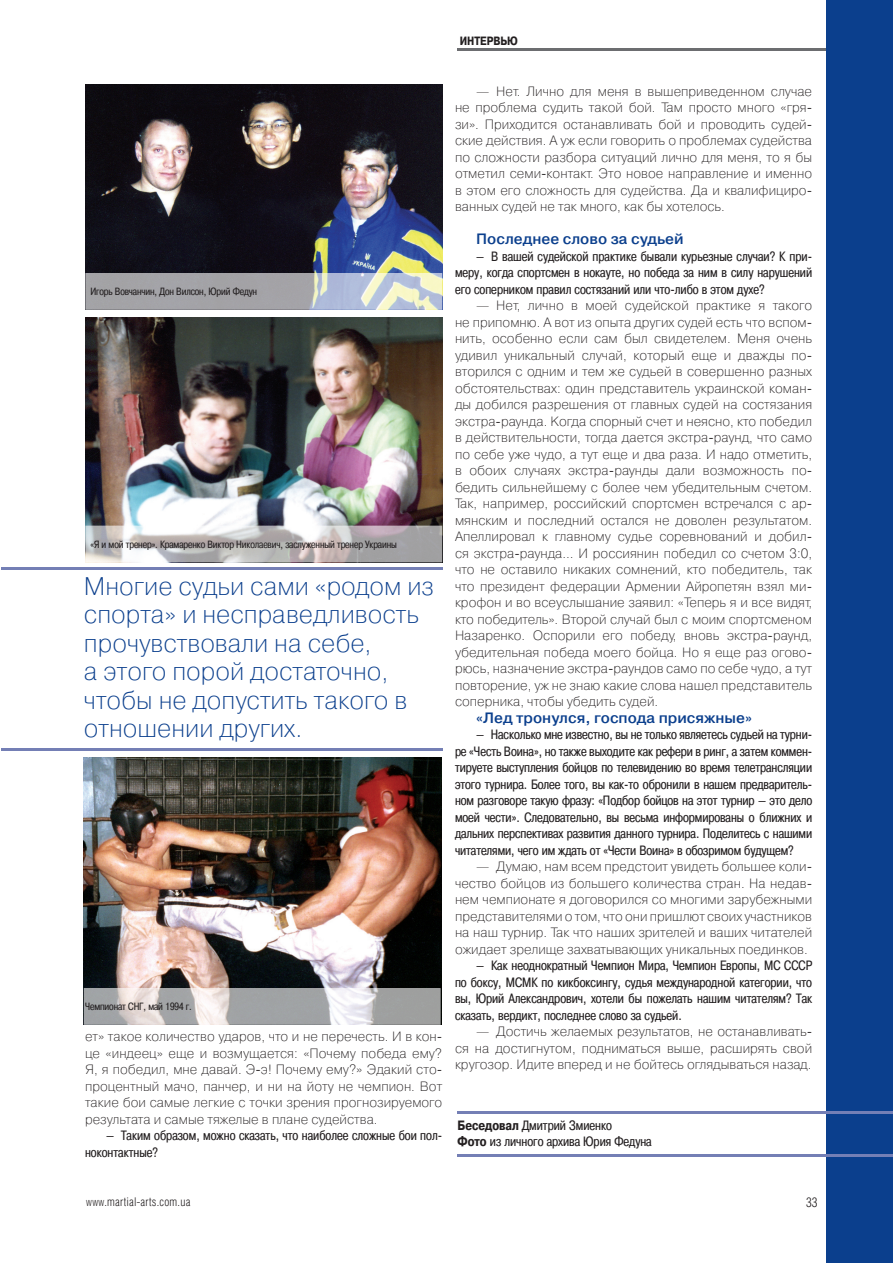
<style>
.page{position:relative;width:893px;height:1263px;background:#fff}
.page>*{position:absolute;margin:0;border:0;box-sizing:border-box;transform-origin:0 0}
.t1{font:25.5px/28.5px "Pragmatica Light C";color:#0b3f8d}
.t2{font:700 15px "Pragmatica Light C";color:#0b3f8d}
.t3{font:13.5px/16.5px "Pragmatica Light C";color:#231f20;text-align:justify}
.t4{font:13.5px/16.5px "Pragmatica Cond C";color:#231f20;text-align:justify}
.t5{font:300 13.5px "Helios Cond";color:#231f20}
.t6{font:300 12px "Helios Cond";letter-spacing:.02em;color:#231f20}
.t7{font:700 12px "Pragmatica Cond C";color:#231f20}
.t8{font:10.5px "Pragmatica Cond C";letter-spacing:-.01em;color:#231f20}
.s1{font-weight:700}
.s2{font-size:8.4px}
</style>
<div class="page">
<hr style="left:458px;top:49px;width:435px;height:2px;background:#6c6d70">
<img style="left:85px;top:85px;width:357px;height:188px">
<img style="left:86px;top:318px;width:357px;height:244px">
<div style="left:826px;top:0;width:67px;height:1263px;background:#0b3f8d"></div>
<svg style="left:88px;top:276px;width:351px;height:31px;background:#b1b3b7"></svg>
<svg style="left:88px;top:529px;width:351px;height:30px;background:#c0bcbd"></svg>
<div style="left:85px;top:526px;width:357px;height:36px;border:2px solid #fff"></div>
<hr style="left:1px;top:568px;width:441px;height:2px;background:#747fb5">
<hr style="left:1px;top:748px;width:441px;height:2px;background:#747fb5">
<img style="left:83px;top:757px;width:358px;height:268px">
<hr style="left:458px;top:1112px;width:435px;height:2px;background:#747fb5">
<hr style="left:458px;top:1154px;width:435px;height:3px;background:#747fb5">
<svg style="left:87px;top:991px;width:351px;height:31px;background:#bab9ba"></svg>
<div style="left:84px;top:988px;width:357px;height:37px;border:2px solid #fff"></div>
<p class="t7" style="left:460px;top:34px;width:60px">ИНТЕРВЬЮ</p>
<p class="t8" style="left:90px;top:285px;width:168px">Игорь Вовчанчин, Дон Вилсон, Юрий Федун</p>
<p class="t8" style="left:90px;top:538px;width:308px">«Я и мой тренер». Крамаренко Виктор Николаевич, заслуженный тренер Украины</p>
<h1 class="t1" style="left:84px;top:572px;width:352px">Многие судьи сами «родом из спорта» и несправедливость прочувствовали на себе,<br>а этого порой достаточно, чтобы не допустить такого в отношении других.</h1>
<p class="t8" style="left:85px;top:1000px;width:108px">Чемпионат СНГ, май 1994 г.</p>
<p class="t3" style="left:85px;top:1028px;width:359px">ет» такое количество ударов, что и не перечесть. И в кон&shy;це «индеец» еще и возмущается: «Почему победа ему?<br>Я, я победил, мне давай. Э-э! Почему ему?» Эдакий сто&shy;процентный мачо, панчер, и ни на йоту не чемпион. Вот такие бои самые легкие с точки зрения прогнозируемого результата и самые тяжелые в плане судейства.</p>
<p class="t4" style="left:85px;top:1127px;width:359px;text-indent:21px">— Таким образом, можно сказать, что наиболее сложные бои пол&shy;ноконтактные?</p>
<p class="t3" style="left:455px;top:83px;width:359px;text-indent:21px">— Нет. Лично для меня в вышеприведенном случае не проблема судить такой бой. Там просто много «гря&shy;зи». Приходится останавливать бой и проводить судей&shy;ские действия. А уж если говорить о проблемах судейства по сложности разбора ситуаций лично для меня, то я бы отметил семи-контакт. Это новое направление и именно в этом его сложность для судейства. Да и квалифициро&shy;ванных судей не так много, как бы хотелось.</p>
<p class="t2" style="left:476px;top:231px;width:209px">Последнее слово за судьей</p>
<p class="t4" style="left:455px;top:248px;width:359px;text-indent:21px">— В вашей судейской практике бывали курьезные случаи? К при&shy;меру, когда спортсмен в нокауте, но победа за ним в силу нарушений его соперником правил состязаний или что-либо в этом духе?</p>
<p class="t3" style="left:455px;top:297px;width:359px;text-indent:21px">— Нет, лично в моей судейской практике я такого не припомню. А вот из опыта других судей есть что вспом&shy;нить, особенно если сам был свидетелем. Меня очень удивил уникальный случай, который еще и дважды по&shy;вторился с одним и тем же судьей в совершенно разных обстоятельствах: один представитель украинской коман&shy;ды добился разрешения от главных судей на состязания экстра-раунда. Когда спорный счет и неясно, кто победил в действительности, тогда дается экстра-раунд, что само по себе уже чудо, а тут еще и два раза. И надо отметить, в обоих случаях экстра-раунды дали возможность по&shy;бедить сильнейшему с более чем убедительным счетом.<br>Так, например, российский спортсмен встречался с ар&shy;мянским и последний остался не доволен результатом.<br>Апеллировал к главному судье соревнований и добил&shy;ся экстра-раунда… И россиянин победил со счетом 3:0, что не оставило никаких сомнений, кто победитель, так что президент федерации Армении Айропетян взял ми&shy;крофон и во всеуслышание заявил: «Теперь я и все видят, кто победитель». Второй случай был с моим спортсменом Назаренко. Оспорили его победу, вновь экстра-раунд, убедительная победа моего бойца. Но я еще раз огово&shy;рюсь, назначение экстра-раундов само по себе чудо, а тут повторение, уж не знаю какие слова нашел представитель соперника, чтобы убедить судей.</p>
<p class="t2" style="left:476px;top:709px;width:277px">«Лед тронулся, господа присяжные»</p>
<p class="t4" style="left:455px;top:726px;width:359px;text-indent:21px">— Насколько мне известно, вы не только являетесь судьей на турни&shy;ре «Честь Воина», но также выходите как рефери в ринг, а затем коммен&shy;тируете выступления бойцов по телевидению во время телетрансляции этого турнира. Более того, вы как-то обронили в нашем предваритель&shy;ном разговоре такую фразу: «Подбор бойцов на этот турнир — это дело моей чести». Следовательно, вы весьма информированы о ближних и дальних перспективах развития данного турнира. Поделитесь с нашими читателями, чего им ждать от «Чести Воина» в обозримом будущем?</p>
<p class="t3" style="left:455px;top:858px;width:359px;text-indent:21px">— Думаю, нам всем предстоит увидеть большее коли&shy;чество бойцов из большего количества стран. На недав&shy;нем чемпионате я договорился со многими зарубежными представителями о том, что они пришлют своих участников на наш турнир. Так что наших зрителей и ваших читателей ожидает зрелище захватывающих уникальных поединков.</p>
<p class="t4" style="left:455px;top:957px;width:359px;text-indent:21px">— Как неоднократный Чемпион Мира, Чемпион Европы, МС СССР по боксу, МСМК по кикбоксингу, судья международной категории, что вы, Юрий Александрович, хотели бы пожелать нашим читателям? Так сказать, вердикт, последнее слово за судьей.</p>
<p class="t3" style="left:455px;top:1023px;width:359px;text-indent:21px">— Достичь желаемых результатов, не останавливать&shy;ся на достигнутом, подниматься выше, расширять свой кругозор. Идите вперед и не бойтесь оглядываться назад.</p>
<p class="t4" style="left:458px;top:1117px;width:196px"><span class="s1">Беседовал</span> Дмитрий Змиенко<br><span class="s1">Фото</span> из личного архива Юрия Федуна</p>
<p class="t6" style="left:86px;top:1195px;width:106px"><span class="s2">WWW</span>.martial-arts.com.ua</p>
<p class="t5" style="left:806px;top:1194px;width:13px">33</p>
</div>
